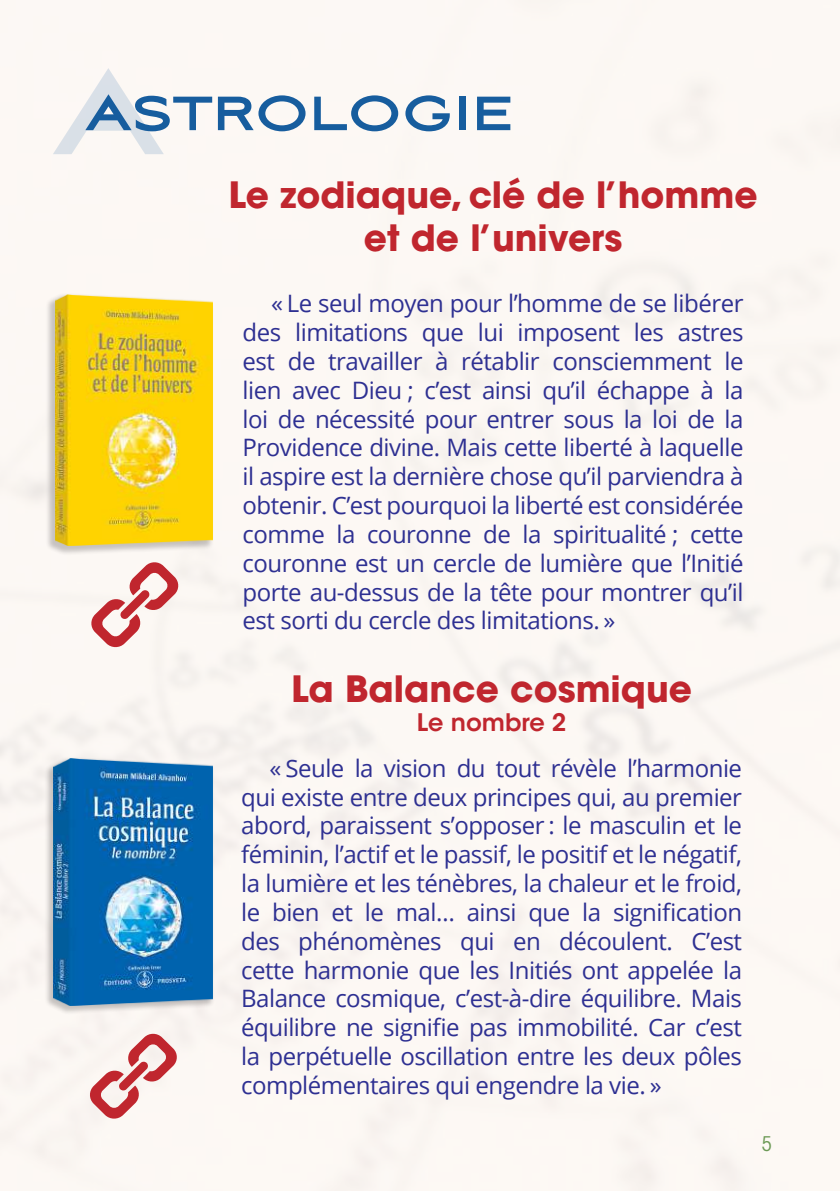
<style>
.page{position:relative;width:840px;height:1191px;background:#fff}
.page>*{position:absolute;margin:0;border:0;box-sizing:border-box;transform-origin:0 0}
.t1{font:700 60px "Aviano Sans";color:#175d9e}
.t2{font:700 36px/43.2px "ITC Avant Garde Std";color:#c0262e;text-align:center}
.t3{font:24px/28.8px "Open Sans";letter-spacing:-.02em;color:#2e3092;text-align:justify}
.t4{font:600 24px "ITC Avant Garde Std";color:#c0262e}
.t5{font:condensed 20px "ITC Avant Garde Std";color:#548f44}
</style>
<div class="page">
<div style="left:44px;top:756px;width:171px;height:259px;background:#231f20;opacity:.25"></div>
<img style="left:54px;top:758px;width:159px;height:247px">
<svg style="left:89px;top:1032px;width:89px;height:87px"></svg>
<div style="left:45px;top:292px;width:169px;height:264px;background:#231f20;opacity:.25"></div>
<img style="left:55px;top:294px;width:157px;height:251px">
<svg style="left:90px;top:561px;width:89px;height:87px"></svg>
<svg style="left:53px;top:68px;width:111px;height:86px"></svg>
<h1 class="t1" style="left:85px;top:77px;width:430px">ASTROLOGIE</h1>
<h2 class="t2" style="left:228px;top:173px;width:530px">Le zodiaque, clé de l’homme et de l’univers</h2>
<p class="t3" style="left:242px;top:289px;width:502px;text-indent:28px">« Le seul moyen pour l’homme de se libérer des limitations que lui imposent les astres est de travailler à rétablir consciemment le lien avec Dieu ; c’est ainsi qu’il échappe à la loi de nécessité pour entrer sous la loi de la Providence divine. Mais cette liberté à laquelle il aspire est la dernière chose qu’il parviendra à obtenir. C’est pourquoi la liberté est considérée comme la couronne de la spiritualité ; cette couronne est un cercle de lumière que l’Initié porte au-dessus de la tête pour montrer qu’il est sorti du cercle des limitations. »</p>
<h2 class="t2" style="left:291px;top:667px;width:402px">La Balance cosmique</h2>
<p class="t4" style="left:416px;top:707px;width:151px">Le nombre 2</p>
<p class="t3" style="left:241px;top:753px;width:502px;text-indent:28px">« Seule la vision du tout révèle l’harmonie qui existe entre deux principes qui, au premier abord, paraissent s’opposer : le masculin et le féminin, l’actif et le passif, le positif et le négatif, la lumière et les ténèbres, la chaleur et le froid, le bien et le mal… ainsi que la signification des phénomènes qui en découlent. C’est cette harmonie que les Initiés ont appelée la Balance cosmique, c’est-à-dire équilibre. Mais équilibre ne signifie pas immobilité. Car c’est la perpétuelle oscillation entre les deux pôles complémentaires qui engendre la vie. »</p>
<p class="t5" style="left:761px;top:1131px;width:12px">5</p>
</div>
